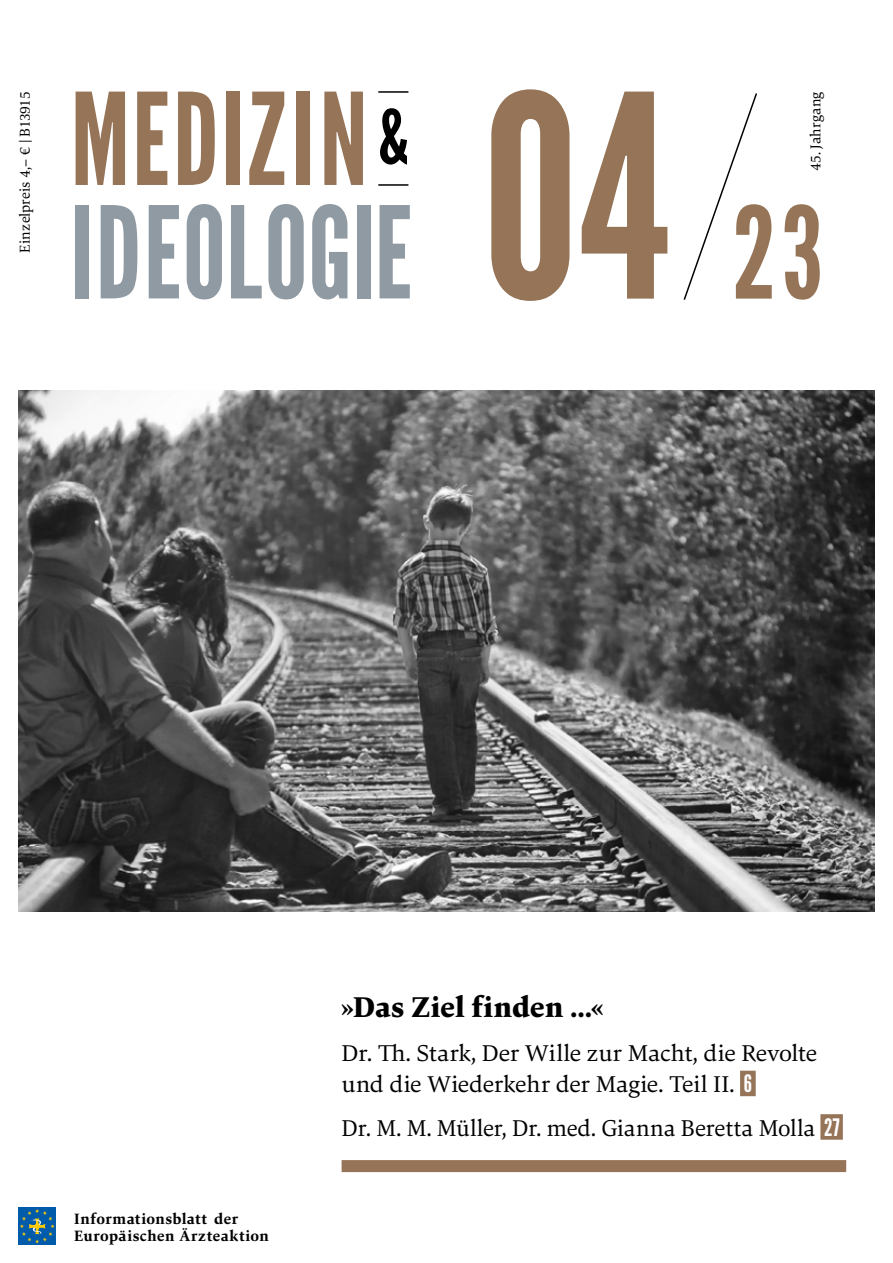
<style>
.page{position:relative;width:893px;height:1263px;background:#fff}
.page>*{position:absolute;margin:0;border:0;box-sizing:border-box;transform-origin:0 0}
.t1{font:127.05px/113.4px "League Gothic";letter-spacing:.02em;color:#967458;scale:.96 1}
.t2{font:800 30px "Carat";letter-spacing:.005em;color:#000;scale:.96 1}
.t3{font:24px/31.5px "Carat";letter-spacing:-.005em;color:#000}
.t4{font:24px "Carat";letter-spacing:-.005em;color:#000;scale:.96 1}
.t5{font:700 15.75px/16.5px "Carat";letter-spacing:.03em;color:#000;scale:.96 1}
.t6{font:15px "Carat";color:#000;scale:.96 1}
.s1{color:#909aa3}
.s2{font-size:281.7px}
.s3{font-family:"League Gothic";color:#fff}
</style>
<div class="page">
<img style="left:19px;top:391px;width:855px;height:521px">
<hr style="left:378px;top:184px;width:30px;height:2px;background:#000">
<hr style="left:378px;top:91px;width:30px;height:2px;background:#000">
<svg style="left:683px;top:93px;width:74px;height:207px"></svg>
<div style="left:19px;top:1208px;width:37px;height:37px;background:#005bab"></div>
<svg style="left:20px;top:1209px;width:35px;height:35px"></svg>
<div style="left:342px;top:1160px;width:504px;height:12px;background:#967458"></div>
<div style="left:740px;top:1071px;width:16px;height:25px;background:#967458"></div>
<div style="left:820px;top:1114px;width:23px;height:26px;background:#967458"></div>
<p class="t6" style="left:15px;top:253px;width:169px;rotate:-90deg">Einzelpreis 4,– € | B13915</p>
<h1 class="t1" style="left:71px;top:84px;width:785px">MEDIZIN <sup>&amp;<br></sup><span class="s1">IDEOLOGIE</span> <span class="s2">04</span> 23</h1>
<p class="t6" style="left:806px;top:171px;width:84px;rotate:-90deg">45. Jahrgang</p>
<p class="t5" style="left:74px;top:1210px;width:204px">Informationsblatt der<br>Europäischen Ärzteaktion</p>
<p class="t2" style="left:342px;top:987px;width:274px">»Das Ziel finden ...«</p>
<p class="t3" style="left:342px;top:1037px;width:477px">Dr. Th. Stark, Der Wille zur Macht, die Revolte und die Wiederkehr der Magie. Teil II. <span class="s3">6</span></p>
<p class="t4" style="left:342px;top:1112px;width:520px">Dr. M. M. Müller, Dr. med. Gianna Beretta Molla <span class="s3">27</span></p>
</div>
